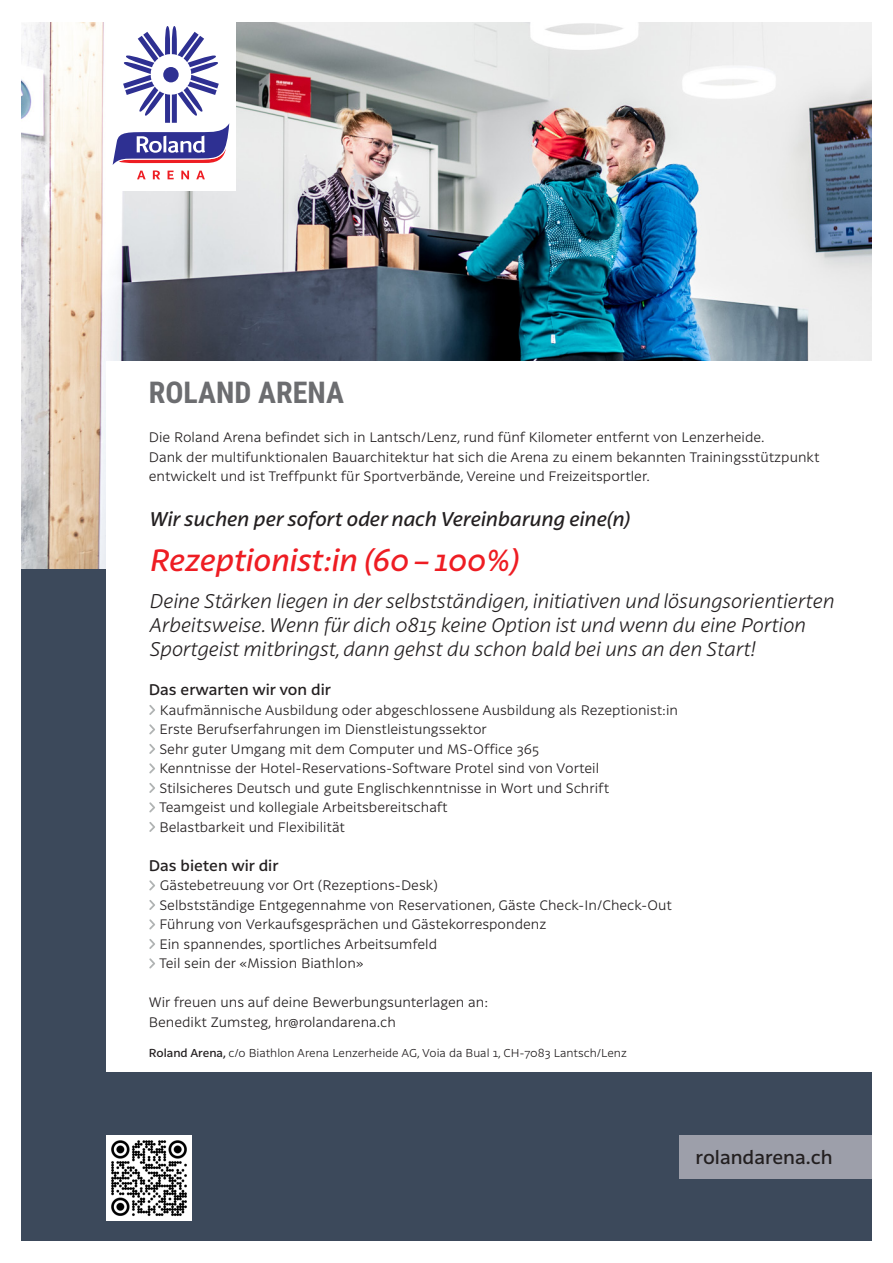
<style>
.page{position:relative;width:893px;height:1263px;background:#fff}
.page>*{position:absolute;margin:0;border:0;box-sizing:border-box;transform-origin:0 0}
.GS_8_5_pt{font:italic 500 30px "Latina Essential";color:#ee1d23}
.Titel_16pt{font:700 30px "Roboto Condensed";color:#6c6d70}
.GS_8_5_pt-2{font:italic 300 19.5px/24px "Latina Essential";color:#231f20}
.GS_8_5_pt-3{font:italic 500 19.5px "Latina Essential";color:#231f20}
.GS_8_5_pt-4{font:500 18.45px "Latina Essential";color:#231f20}
.GS_8_5_pt-5{font:500 15px "Latina Essential";color:#231f20}
.GS_8_5_pt-6{font:300 13.5px/19.5px "Latina Essential";color:#231f20}
.t1{font:300 11.25px "Latina Essential";color:#231f20}
.s1{font-weight:500}
</style>
<div class="page">
<img style="left:21px;top:23px;width:851px;height:546px">
<div style="left:21px;top:569px;width:851px;height:672px;background:#3c495b"></div>
<div style="left:106px;top:361px;width:766px;height:710px;background:#fff"></div>
<svg style="left:149px;top:705px;width:6px;height:10px"></svg>
<svg style="left:149px;top:724px;width:6px;height:10px"></svg>
<svg style="left:149px;top:744px;width:6px;height:10px"></svg>
<svg style="left:149px;top:763px;width:6px;height:10px"></svg>
<svg style="left:149px;top:783px;width:6px;height:10px"></svg>
<svg style="left:149px;top:802px;width:6px;height:10px"></svg>
<svg style="left:149px;top:822px;width:6px;height:10px"></svg>
<svg style="left:149px;top:880px;width:6px;height:10px"></svg>
<svg style="left:149px;top:900px;width:6px;height:10px"></svg>
<svg style="left:149px;top:919px;width:6px;height:10px"></svg>
<svg style="left:149px;top:939px;width:6px;height:10px"></svg>
<svg style="left:149px;top:958px;width:6px;height:10px"></svg>
<div style="left:106px;top:21px;width:130px;height:170px;background:#fff"></div>
<svg style="left:113px;top:26px;width:116px;height:153px"></svg>
<div style="left:163px;top:67px;width:16px;height:15px;background:#2e3092;border-radius:50%"></div>
<div style="left:679px;top:1135px;width:193px;height:43px;background:#9d9faa"></div>
<img style="left:106px;top:1135px;width:85px;height:85px">
<p class="Titel_16pt" style="left:149px;top:372px;width:197px">ROLAND ARENA</p>
<p class="GS_8_5_pt-6" style="left:149px;top:428px;width:617px">Die Roland Arena befindet sich in Lantsch/Lenz, rund fünf Kilometer entfernt von Lenzerheide.</p>
<p class="GS_8_5_pt-6" style="left:149px;top:447px;width:672px">Dank der multifunktionalen Bauarchitektur hat sich die Arena zu einem bekannten Trainingsstützpunkt entwickelt und ist Treffpunkt für Sportverbände, Vereine und Freizeitsportler.</p>
<p class="GS_8_5_pt-3" style="left:149px;top:508px;width:482px">Wir suchen per sofort oder nach Vereinbarung eine(n)</p>
<p class="GS_8_5_pt" style="left:149px;top:543px;width:371px">Rezeptionist:in (60–100%)</p>
<p class="GS_8_5_pt-2" style="left:149px;top:589px;width:686px">Deine Stärken liegen in der selbstständigen, initiativen und lösungsorientierten<br>Arbeitsweise. Wenn für dich 0815 keine Option ist und wenn du eine Portion<br>Sportgeist mitbringst, dann gehst du schon bald bei uns an den Start!</p>
<p class="GS_8_5_pt-5" style="left:149px;top:681px;width:184px">Das erwarten wir von dir</p>
<p class="GS_8_5_pt-6" style="left:160px;top:700px;width:520px">Kaufmännische Ausbildung oder abgeschlossene Ausbildung als Rezeptionist:in</p>
<p class="GS_8_5_pt-6" style="left:159px;top:720px;width:329px">Erste Berufserfahrungen im Dienstleistungssektor</p>
<p class="GS_8_5_pt-6" style="left:159px;top:739px;width:381px">Sehr guter Umgang mit dem Computer und MS-Office 365</p>
<p class="GS_8_5_pt-6" style="left:159px;top:759px;width:441px">Kenntnisse der Hotel-Reservations-Software Protel sind von Vorteil</p>
<p class="GS_8_5_pt-6" style="left:159px;top:778px;width:451px">Stilsicheres Deutsch und gute Englischkenntnisse in Wort und Schrift</p>
<p class="GS_8_5_pt-6" style="left:159px;top:798px;width:290px">Teamgeist und kollegiale Arbeitsbereitschaft</p>
<p class="GS_8_5_pt-6" style="left:159px;top:817px;width:187px">Belastbarkeit und Flexibilität</p>
<p class="GS_8_5_pt-5" style="left:149px;top:857px;width:131px">Das bieten wir dir</p>
<p class="GS_8_5_pt-6" style="left:160px;top:876px;width:279px">Gästebetreuung vor Ort (Rezeptions-Desk)</p>
<p class="GS_8_5_pt-6" style="left:159px;top:895px;width:514px">Selbstständige Entgegennahme von Reservationen, Gäste Check-In/Check-Out</p>
<p class="GS_8_5_pt-6" style="left:159px;top:915px;width:389px">Führung von Verkaufsgesprächen und Gästekorrespondenz</p>
<p class="GS_8_5_pt-6" style="left:159px;top:934px;width:279px">Ein spannendes, sportliches Arbeitsumfeld</p>
<p class="GS_8_5_pt-6" style="left:159px;top:954px;width:206px">Teil sein der «Mission Biathlon»</p>
<p class="GS_8_5_pt-6" style="left:149px;top:993px;width:341px">Wir freuen uns auf deine Bewerbungsunterlagen an:</p>
<p class="GS_8_5_pt-6" style="left:149px;top:1012px;width:249px">Benedikt Zumsteg, hr@rolandarena.ch</p>
<p class="t1" style="left:149px;top:1046px;width:480px"><span class="s1">Roland Arena,</span> c/o Biathlon Arena Lenzerheide AG, Voia da Bual 1, CH-7083 Lantsch/Lenz</p>
<p class="GS_8_5_pt-4" style="left:696px;top:1146px;width:138px">rolandarena.ch</p>
</div>
